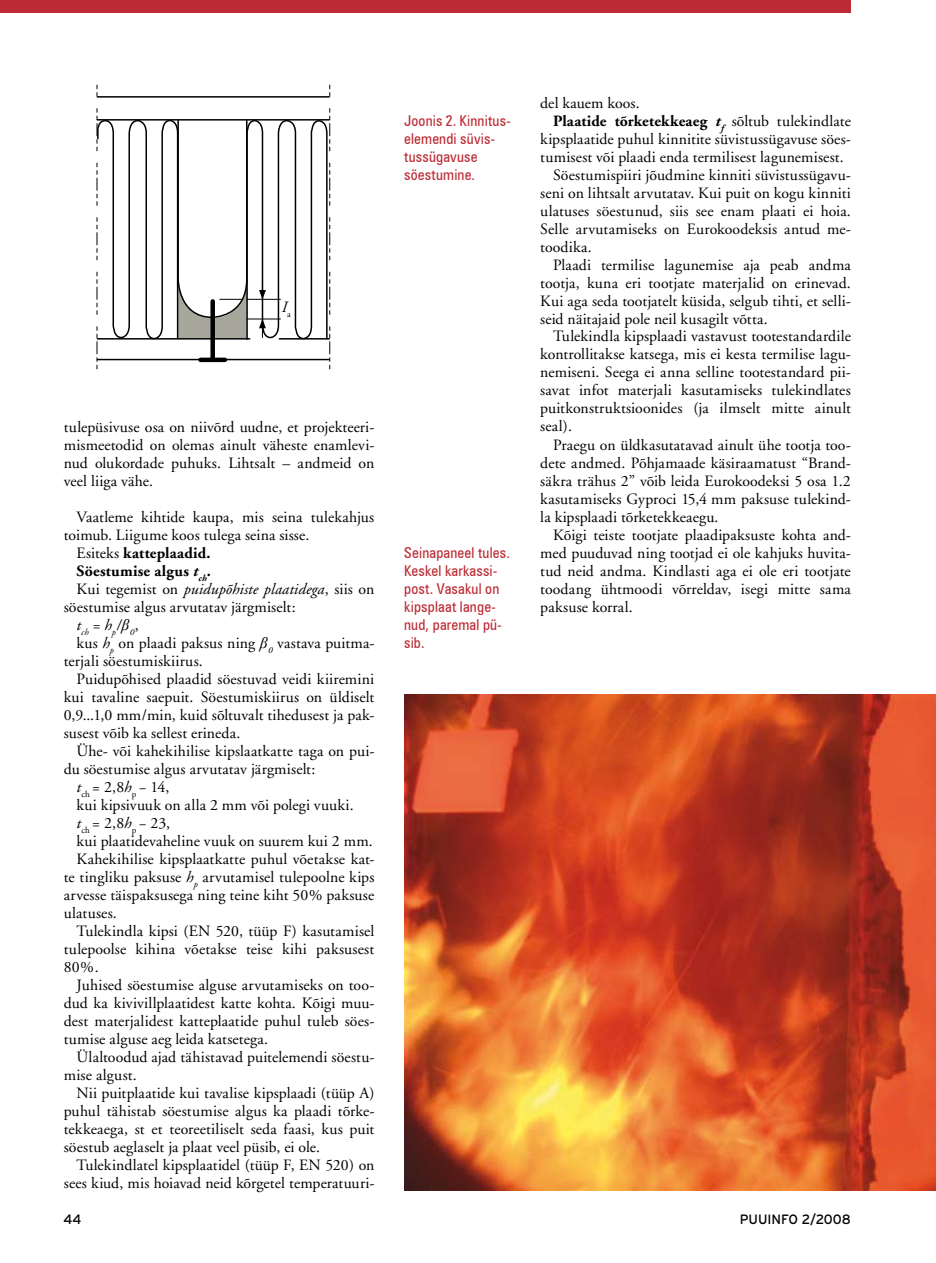
<style>
.page{position:relative;width:936px;height:1263px;background:#fff}
.page>*{position:absolute;margin:0;border:0;box-sizing:border-box;transform-origin:0 0}
.t1{font:15.75px/18px "Adobe Garamond";letter-spacing:.01em;color:#000;text-align:justify}
.t2{font:700 15.75px "Adobe Garamond";letter-spacing:.01em;color:#000}
.t3{font:italic 15.75px "Adobe Garamond";letter-spacing:.005em;color:#000}
.t4{font:condensed 15px/18px "Zurich BT";letter-spacing:.01em;color:#bc2a33}
.t5{font:13.5px "Interstate";color:#000}
.t6{font:italic 9.15px "Adobe Garamond";color:#000}
.s1{font-weight:400}
.s2{font-style:italic}
.s3{font-style:normal}
.s4{font-family:"Times New Roman";font-style:italic}
</style>
<div class="page">
<img style="left:404px;top:694px;width:531px;height:497px">
<svg style="left:96px;top:85px;width:234px;height:285px"></svg>
<div style="left:0;top:0;width:850px;height:13px;background:#bc2a33"></div>
<p class="t4" style="left:404px;top:112px;width:108px">Joonis 2. Kinnitus&shy;elemendi süvis&shy;tussügavuse söestumine.</p>
<p class="t3" style="left:282px;top:298px;width:11px">I<sub>a</sub></p>
<p class="t1" style="left:64px;top:418px;width:312px">tulepüsivuse osa on niivõrd uudne, et projekteeri&shy;mismeetodid on olemas ainult väheste enamlevi&shy;nud olukordade puhuks. Lihtsalt – andmeid on veel liiga vähe.</p>
<p class="t1" style="left:77px;top:508px;width:299px">Vaatleme kihtide kaupa, mis seina tulekahjus</p>
<p class="t1" style="left:64px;top:526px;width:247px">toimub. Liigume koos tulega seina sisse.</p>
<p class="t2" style="left:77px;top:544px;width:135px"><span class="s1">Esiteks</span> katteplaadid.</p>
<p class="t2" style="left:77px;top:562px;width:136px">Söestumise algus <span class="s2">t</span><sub>ch</sub><span class="s2">.</span></p>
<p class="t3" style="left:77px;top:581px;width:299px"><span class="s3">Kui tegemist on</span> puidupõhiste plaatidega<span class="s3">, siis on</span></p>
<p class="t1" style="left:64px;top:598px;width:233px">söestumise algus arvutatav järgmiselt:</p>
<p class="t6" style="left:77px;top:627px;width:64px"><sup>t</sup>ch <sup>=</sup> <sup>h</sup>p<sup>/</sup><sup>β</sup>0<sup>,</sup></p>
<p class="t1" style="left:64px;top:634px;width:312px;text-indent:13px">kus <span class="s2">h</span><sub>p</sub> on plaadi paksus ning <span class="s4">β</span><sub>0</sub> vastava puitma&shy;terjali söestumiskiirus.</p>
<p class="t1" style="left:64px;top:670px;width:312px;text-indent:13px">Puidupõhised plaadid söestuvad veidi kiiremini kui tavaline saepuit. Söestumiskiirus on üldiselt 0,9...1,0 mm/min, kuid sõltuvalt tihedusest ja pak&shy;susest võib ka sellest erineda.</p>
<p class="t1" style="left:77px;top:742px;width:299px">Ühe- või kahekihilise kipslaatkatte taga on pui-</p>
<p class="t1" style="left:64px;top:760px;width:253px">du söestumise algus arvutatav järgmiselt:</p>
<p class="t1" style="left:77px;top:778px;width:94px"><span class="s2">t</span><sub>ch</sub> = 2,8<span class="s2">h</span><sub>p</sub> − 14,</p>
<p class="t1" style="left:77px;top:796px;width:278px">kui kipsivuuk on alla 2 mm või polegi vuuki.</p>
<p class="t1" style="left:77px;top:814px;width:95px"><span class="s2">t</span><sub>ch</sub> = 2,8<span class="s2">h</span><sub>p</sub> − 23,</p>
<p class="t1" style="left:77px;top:832px;width:298px">kui plaatidevaheline vuuk on suurem kui 2 mm.</p>
<p class="t1" style="left:77px;top:850px;width:299px">Kahekihilise kipsplaatkatte puhul võetakse kat-</p>
<p class="t1" style="left:64px;top:868px;width:312px">te tingliku paksuse <span class="s2">h</span><sub>p</sub> arvutamisel tulepoolne kips</p>
<p class="t1" style="left:64px;top:886px;width:312px">arvesse täispaksusega ning teine kiht 50% paksuse</p>
<p class="t1" style="left:64px;top:904px;width:55px">ulatuses.</p>
<p class="t1" style="left:77px;top:922px;width:299px">Tulekindla kipsi (EN 520, tüüp F) kasutamisel</p>
<p class="t1" style="left:64px;top:940px;width:312px">tulepoolse kihina võetakse teise kihi paksusest</p>
<p class="t1" style="left:64px;top:958px;width:36px">80%.</p>
<p class="t1" style="left:77px;top:976px;width:299px">Juhised söestumise alguse arvutamiseks on too-</p>
<p class="t1" style="left:64px;top:994px;width:312px">dud ka kivivillplaatidest katte kohta. Kõigi muu-</p>
<p class="t1" style="left:64px;top:1012px;width:312px">dest materjalidest katteplaatide puhul tuleb söes-</p>
<p class="t1" style="left:64px;top:1030px;width:206px">tumise alguse aeg leida katsetega.</p>
<p class="t1" style="left:77px;top:1048px;width:299px">Ülaltoodud ajad tähistavad puitelemendi söestu-</p>
<p class="t1" style="left:64px;top:1066px;width:74px">mise algust.</p>
<p class="t1" style="left:77px;top:1084px;width:299px">Nii puitplaatide kui tavalise kipsplaadi (tüüp A)</p>
<p class="t1" style="left:64px;top:1102px;width:312px">puhul tähistab söestumise algus ka plaadi tõrke-</p>
<p class="t1" style="left:64px;top:1120px;width:312px">tekkeaega, st et teoreetiliselt seda faasi, kus puit</p>
<p class="t1" style="left:64px;top:1138px;width:258px">söestub aeglaselt ja plaat veel püsib, ei ole.</p>
<p class="t1" style="left:77px;top:1156px;width:299px">Tulekindlatel kipsplaatidel (tüüp F, EN 520) on</p>
<p class="t1" style="left:64px;top:1174px;width:312px">sees kiud, mis hoiavad neid kõrgetel temperatuuri-</p>
<p class="t4" style="left:404px;top:544px;width:107px">Seinapaneel tules.<br>Keskel karkassi&shy;post. Vasakul on kipsplaat lange&shy;nud, paremal pü&shy;sib.</p>
<p class="t1" style="left:540px;top:94px;width:101px">del kauem koos.</p>
<p class="t2" style="left:553px;top:112px;width:299px">Plaatide tõrketekkeaeg <span class="s2">t</span><sub>f</sub> <span class="s1">sõltub tulekindlate</span></p>
<p class="t1" style="left:540px;top:130px;width:312px">kipsplaatide puhul kinnitite süvistussügavuse söes-</p>
<p class="t1" style="left:540px;top:148px;width:305px">tumisest või plaadi enda termilisest lagunemisest.</p>
<p class="t1" style="left:553px;top:166px;width:299px">Söestumispiiri jõudmine kinniti süvistussügavu-</p>
<p class="t1" style="left:540px;top:184px;width:312px">seni on lihtsalt arvutatav. Kui puit on kogu kinniti</p>
<p class="t1" style="left:540px;top:202px;width:312px">ulatuses söestunud, siis see enam plaati ei hoia.</p>
<p class="t1" style="left:540px;top:220px;width:312px">Selle arvutamiseks on Eurokoodeksis antud me-</p>
<p class="t1" style="left:540px;top:238px;width:53px">toodika.</p>
<p class="t1" style="left:553px;top:256px;width:299px">Plaadi termilise lagunemise aja peab andma</p>
<p class="t1" style="left:540px;top:274px;width:312px">tootja, kuna eri tootjate materjalid on erinevad.</p>
<p class="t1" style="left:540px;top:292px;width:312px">Kui aga seda tootjatelt küsida, selgub tihti, et selli-</p>
<p class="t1" style="left:540px;top:310px;width:229px">seid näitajaid pole neil kusagilt võtta.</p>
<p class="t1" style="left:540px;top:327px;width:312px;text-indent:13px">Tulekindla kipsplaadi vastavust tootestandardile kontrollitakse katsega, mis ei kesta termilise lagu&shy;nemiseni. Seega ei anna selline tootestandard pii&shy;savat infot materjali kasutamiseks tulekindlates puitkonstruktsioonides (ja ilmselt mitte ainult seal).</p>
<p class="t1" style="left:540px;top:436px;width:312px;text-indent:13px">Praegu on üldkasutatavad ainult ühe tootja too&shy;dete andmed. Põhjamaade käsiraamatust “Brand&shy;säkra trähus 2” võib leida Eurokoodeksi 5 osa 1.2 kasutamiseks Gyproci 15,4 mm paksuse tulekind&shy;la kipsplaadi tõrketekkeaegu.</p>
<p class="t1" style="left:540px;top:526px;width:312px;text-indent:13px">Kõigi teiste tootjate plaadipaksuste kohta and&shy;med puuduvad ning tootjad ei ole kahjuks huvita&shy;tud neid andma. Kindlasti aga ei ole eri tootjate toodang ühtmoodi võrreldav, isegi mitte sama paksuse korral.</p>
<p class="t5" style="left:64px;top:1212px;width:20px">44</p>
<p class="t5" style="left:739px;top:1212px;width:113px">PUUINFO 2/2008</p>
</div>
